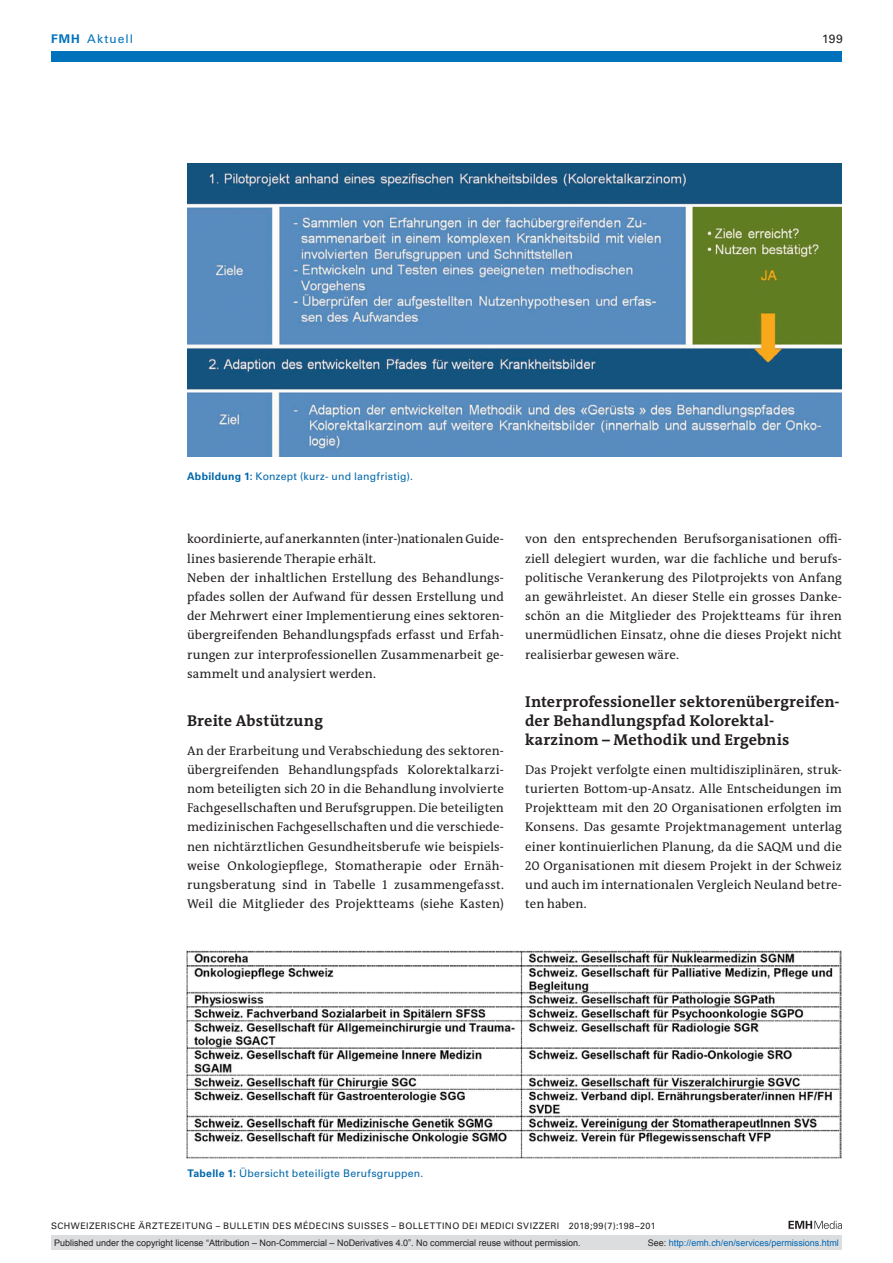
<style>
.page{position:relative;width:893px;height:1263px;background:#fff}
.page>*{position:absolute;margin:0;border:0;box-sizing:border-box;transform-origin:0 0}
.t1{font:700 15.75px/19.2px "The Antiqua B W7";letter-spacing:.01em;color:#231f20}
.t2{font:12.75px/19.2px "The Antiqua B W5 Plain";letter-spacing:.005em;color:#231f20;text-align:justify}
.t3{font:12px "Univers LT Std";letter-spacing:.085em;color:#0072bc}
.t4{font:12px "Univers LT Std";color:#231f20}
.t5{font:10.5px "Univers LT Std";letter-spacing:.025em;color:#0067aa}
.t6{font:9px "Arial";color:#231f20}
.t7{font:9px "Univers LT Std";letter-spacing:.05em;color:#231f20}
.t8{font:9px "Arial";color:#0166b3}
.s1{font-weight:700}
.s2{color:#231f20}
</style>
<div class="page">
<svg style="left:788px;top:1221px;width:54px;height:8px"></svg>
<div style="left:51px;top:51px;width:791px;height:11px;background:#0072bc"></div>
<img style="left:187px;top:164px;width:655px;height:292px">
<img style="left:187px;top:951px;width:654px;height:208px">
<div style="left:51px;top:1235px;width:791px;height:15px;background:#dcdddf"></div>
<p class="t3" style="left:51px;top:31px;width:83px"><span class="s1">FMH</span> Aktuell</p>
<p class="t4" style="left:822px;top:31px;width:22px">199</p>
<p class="t5" style="left:187px;top:470px;width:227px"><span class="s1">Abbildung 1:</span> Konzept (kurz- und langfristig).</p>
<p class="t2" style="left:187px;top:530px;width:318px;text-align:left">koordinierte, auf anerkannten (inter-)nationalen Guide&shy;lines basierende Therapie erhält.<br>Neben der inhaltlichen Erstellung des Behandlungs&shy;pfades sollen der Aufwand für dessen Erstellung und der Mehrwert einer Implementierung eines sektoren&shy;übergreifenden Behandlungspfads erfasst und Erfah&shy;rungen zur interprofessionellen Zusammenarbeit ge&shy;sammelt und analysiert werden.</p>
<p class="t1" style="left:187px;top:711px;width:137px">Breite Abstützung</p>
<p class="t2" style="left:187px;top:741px;width:318px">An der Erarbeitung und Verabschiedung des sektoren&shy;übergreifenden Behandlungspfads Kolorektalkarzi&shy;nom beteiligten sich 20 in die Behandlung involvierte Fachgesellschaften und Berufsgruppen. Die beteiligten medizinischen Fachgesellschaften und die verschiede&shy;nen nichtärztlichen Gesundheitsberufe wie beispiels&shy;weise Onkologiepflege, Stomatherapie oder Ernäh&shy;rungsberatung sind in Tabelle 1 zusammengefasst.<br>Weil die Mitglieder des Projektteams (siehe Kasten)</p>
<p class="t2" style="left:525px;top:530px;width:318px">von den entsprechenden Berufsorganisationen offi&shy;ziell delegiert wurden, war die fachliche und berufs&shy;politische Verankerung des Pilotprojekts von Anfang an gewährleistet. An dieser Stelle ein grosses Danke&shy;schön an die Mitglieder des Projektteams für ihren unermüdlichen Einsatz, ohne die dieses Projekt nicht realisierbar gewesen wäre.</p>
<p class="t1" style="left:525px;top:692px;width:316px">Interprofessioneller sektorenübergreifen&shy;der Behandlungspfad Kolorektal&shy;karzinom – Methodik und Ergebnis</p>
<p class="t2" style="left:525px;top:760px;width:318px">Das Projekt verfolgte einen multidisziplinären, struk&shy;turierten Bottom-up-Ansatz. Alle Entscheidungen im Projektteam mit den 20 Organisationen erfolgten im Konsens. Das gesamte Projektmanagement unterlag einer kontinuierlichen Planung, da die SAQM und die 20 Organisationen mit diesem Projekt in der Schweiz und auch im internationalen Vergleich Neuland betre&shy;ten haben.</p>
<p class="t5" style="left:188px;top:1167px;width:238px"><span class="s1">Tabelle 1:</span> Übersicht beteiligte Berufsgruppen.</p>
<p class="t7" style="left:51px;top:1220px;width:606px">SCHWEIZERISCHE ÄRZTEZEITUNG – BULLETIN DES MÉDECINS SUISSES – BOLLETTINO DEI MEDICI SVIZZERI 2018;99(7):198–201</p>
<p class="t6" style="left:54px;top:1237px;width:528px">Published under the copyright license “Attribution – Non-Commercial – NoDerivatives 4.0”. No commercial reuse without permission.</p>
<p class="t8" style="left:648px;top:1237px;width:193px"><span class="s2">See:</span> http://emh.ch/en/services/permissions.html</p>
</div>
